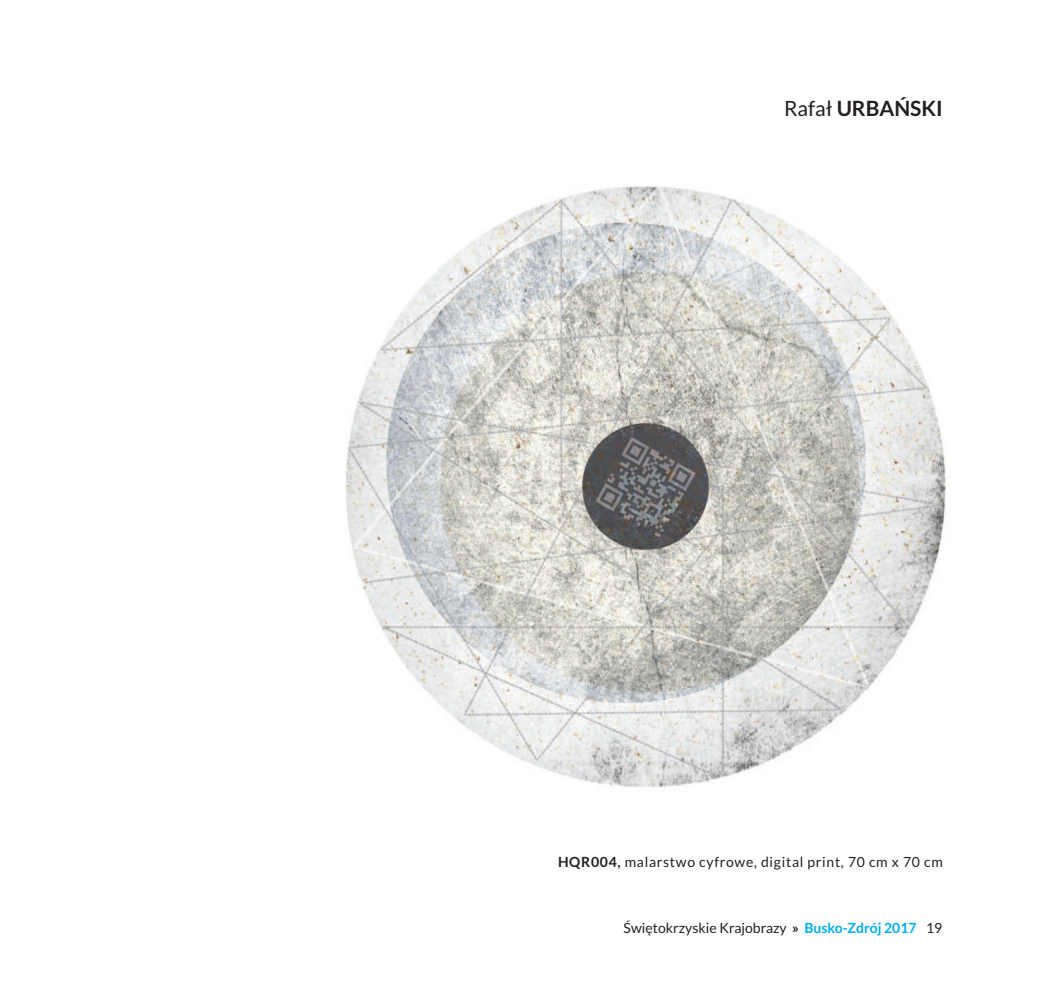
<style>
.page{position:relative;width:1042px;height:993px;background:#fff}
.page>*{position:absolute;margin:0;border:0;box-sizing:border-box;transform-origin:0 0}
.t1{font:700 21px "Lato";color:#231f20}
.t2{font:14px "Lato";letter-spacing:.05em;color:#231f20}
.t3{font:14px "Lato";color:#231f20}
.s1{font-weight:400}
.s2{font-weight:700}
.s3{font-weight:700;color:#00aeef}
</style>
<div class="page">
<img style="left:345px;top:186px;width:601px;height:602px">
<h1 class="t1" style="left:784px;top:96px;width:138px"><span class="s1">Rafał</span> URBAŃSKI</h1>
<p class="t2" style="left:558px;top:854px;width:386px"><span class="s2">HQR004,</span> malarstwo cyfrowe, digital print, 70 cm x 70 cm</p>
<p class="t3" style="left:623px;top:919px;width:320px">Świętokrzyskie Krajobrazy <span class="s2">»</span> <span class="s3">Busko-Zdrój 2017</span> 19</p>
</div>
